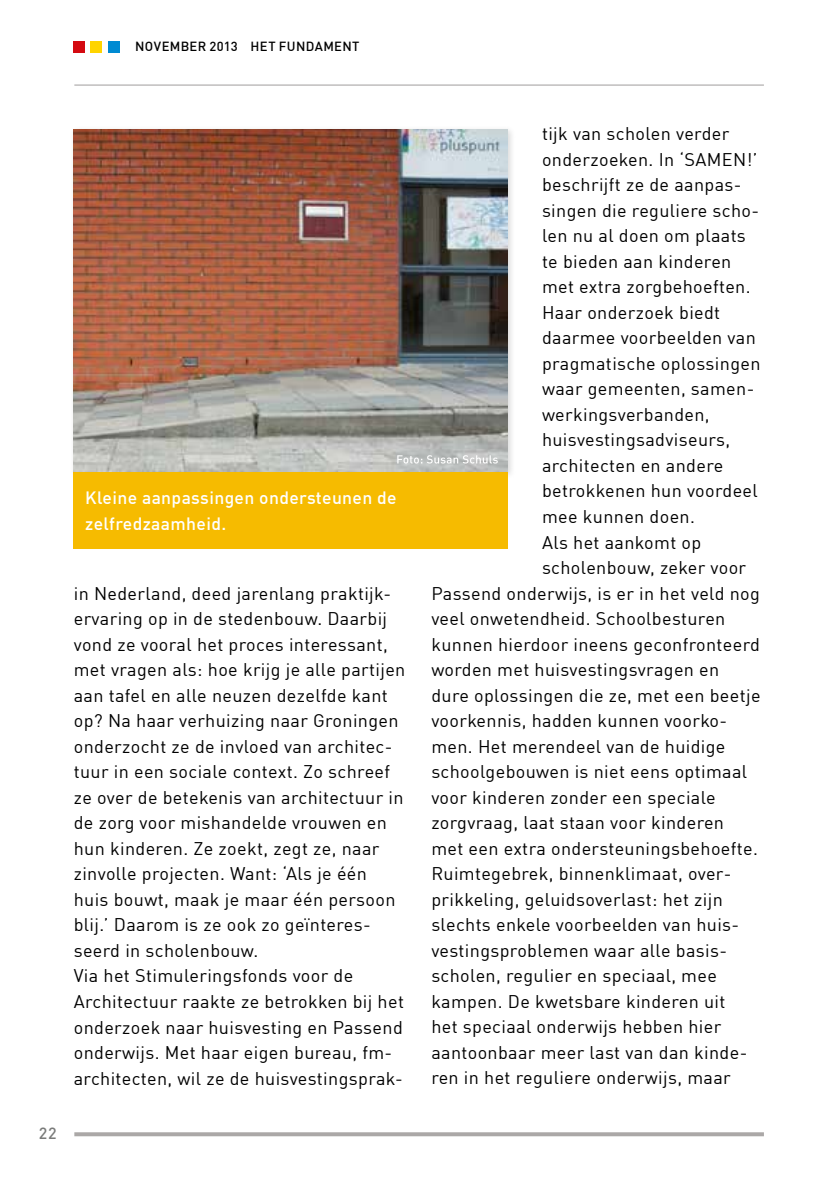
<style>
.page{position:relative;width:840px;height:1191px;background:#fff}
.page>*{position:absolute;margin:0;border:0;box-sizing:border-box;transform-origin:0 0}
.t1{font:18px/25.6px "DIN Offc Pro";letter-spacing:.02em;color:#000}
.t2{font:500 17.6px/25.6px "DIN Offc Pro";color:#fff}
.t3{font:500 16px "DIN Offc Pro";color:#7a7b7a}
.t4{font:500 13px "DIN Offc Pro";letter-spacing:.025em;color:#000}
</style>
<div class="page">
<svg style="left:74px;top:1132px;width:689px;height:4px;background:#b0aead"></svg>
<hr style="left:74px;top:85px;width:689px;height:1px;background:#9f9d9c">
<div style="left:69px;top:125px;width:446px;height:355px;background:#000;opacity:.15"></div>
<img style="left:74px;top:129px;width:433px;height:343px">
<div style="left:74px;top:472px;width:433px;height:77px;background:#f6bb00"></div>
<svg style="left:397px;top:455px;width:100px;height:8px"></svg>
<div style="left:108px;top:41px;width:11px;height:11px;background:#008ad2"></div>
<div style="left:91px;top:41px;width:11px;height:11px;background:#ffd400"></div>
<div style="left:74px;top:41px;width:11px;height:11px;background:#d40a11"></div>
<p class="t4" style="left:135px;top:36px;width:226px">november 2013 het fundament</p>
<p class="t2" style="left:85px;top:483px;width:313px">Kleine aanpassingen ondersteunen de zelfredzaamheid.</p>
<p class="t3" style="left:39px;top:1120px;width:19px">22</p>
<p class="t1" style="left:74px;top:578px;width:333px">in Nederland, deed jarenlang praktijk&shy;ervaring op in de stedenbouw. Daarbij vond ze vooral het proces interessant, met vragen als: hoe krijg je alle partijen aan tafel en alle neuzen dezelfde kant op? Na haar verhuizing naar Groningen onderzocht ze de invloed van architec&shy;tuur in een sociale context. Zo schreef ze over de betekenis van architectuur in de zorg voor mishandelde vrouwen en hun kinderen. Ze zoekt, zegt ze, naar zinvolle projecten. Want: ‘Als je één huis bouwt, maak je maar één persoon blij.’ Daarom is ze ook zo geïnteres&shy;seerd in scholenbouw.<br>Via het Stimuleringsfonds voor de Architectuur raakte ze betrokken bij het onderzoek naar huisvesting en Passend onderwijs. Met haar eigen bureau, fm&shy;architecten, wil ze de huisvestingsprak-</p>
<p class="t1" style="left:541px;top:119px;width:189px">tijk van scholen verder</p>
<p class="t1" style="left:541px;top:145px;width:217px">onderzoeken. In ‘SAMEN!’</p>
<p class="t1" style="left:541px;top:170px;width:201px">beschrijft ze de aanpas-</p>
<p class="t1" style="left:541px;top:196px;width:218px">singen die reguliere scho-</p>
<p class="t1" style="left:541px;top:221px;width:205px">len nu al doen om plaats</p>
<p class="t1" style="left:541px;top:247px;width:191px">te bieden aan kinderen</p>
<p class="t1" style="left:541px;top:272px;width:210px">met extra zorgbehoeften.</p>
<p class="t1" style="left:541px;top:298px;width:180px">Haar onderzoek biedt</p>
<p class="t1" style="left:541px;top:323px;width:215px">daarmee voorbeelden van</p>
<p class="t1" style="left:541px;top:349px;width:220px">pragmatische oplossingen</p>
<p class="t1" style="left:541px;top:374px;width:214px">waar gemeenten, samen-</p>
<p class="t1" style="left:541px;top:400px;width:169px">werkingsverbanden,</p>
<p class="t1" style="left:541px;top:425px;width:190px">huisvestingsadviseurs,</p>
<p class="t1" style="left:541px;top:451px;width:183px">architecten en andere</p>
<p class="t1" style="left:541px;top:476px;width:217px">betrokkenen hun voordeel</p>
<p class="t1" style="left:541px;top:502px;width:154px">mee kunnen doen.</p>
<p class="t1" style="left:541px;top:527px;width:161px">Als het aankomt op</p>
<p class="t1" style="left:541px;top:553px;width:205px">scholenbouw, zeker voor</p>
<p class="t1" style="left:431px;top:578px;width:330px">Passend onderwijs, is er in het veld nog</p>
<p class="t1" style="left:431px;top:604px;width:295px">veel onwetendheid. Schoolbesturen</p>
<p class="t1" style="left:431px;top:629px;width:330px">kunnen hierdoor ineens geconfronteerd</p>
<p class="t1" style="left:431px;top:655px;width:289px">worden met huisvestingsvragen en</p>
<p class="t1" style="left:431px;top:680px;width:330px">dure oplossingen die ze, met een beetje</p>
<p class="t1" style="left:431px;top:706px;width:297px">voorkennis, hadden kunnen voorko-</p>
<p class="t1" style="left:431px;top:731px;width:295px">men. Het merendeel van de huidige</p>
<p class="t1" style="left:431px;top:757px;width:317px">schoolgebouwen is niet eens optimaal</p>
<p class="t1" style="left:431px;top:782px;width:286px">voor kinderen zonder een speciale</p>
<p class="t1" style="left:431px;top:808px;width:294px">zorgvraag, laat staan voor kinderen</p>
<p class="t1" style="left:431px;top:833px;width:328px">met een extra ondersteuningsbehoefte.</p>
<p class="t1" style="left:431px;top:859px;width:301px">Ruimtegebrek, binnenklimaat, over-</p>
<p class="t1" style="left:431px;top:884px;width:293px">prikkeling, geluidsoverlast: het zijn</p>
<p class="t1" style="left:431px;top:910px;width:309px">slechts enkele voorbeelden van huis-</p>
<p class="t1" style="left:431px;top:935px;width:297px">vestingsproblemen waar alle basis-</p>
<p class="t1" style="left:431px;top:961px;width:287px">scholen, regulier en speciaal, mee</p>
<p class="t1" style="left:431px;top:986px;width:295px">kampen. De kwetsbare kinderen uit</p>
<p class="t1" style="left:431px;top:1012px;width:291px">het speciaal onderwijs hebben hier</p>
<p class="t1" style="left:431px;top:1037px;width:317px">aantoonbaar meer last van dan kinde-</p>
<p class="t1" style="left:431px;top:1063px;width:301px">ren in het reguliere onderwijs, maar</p>
</div>
